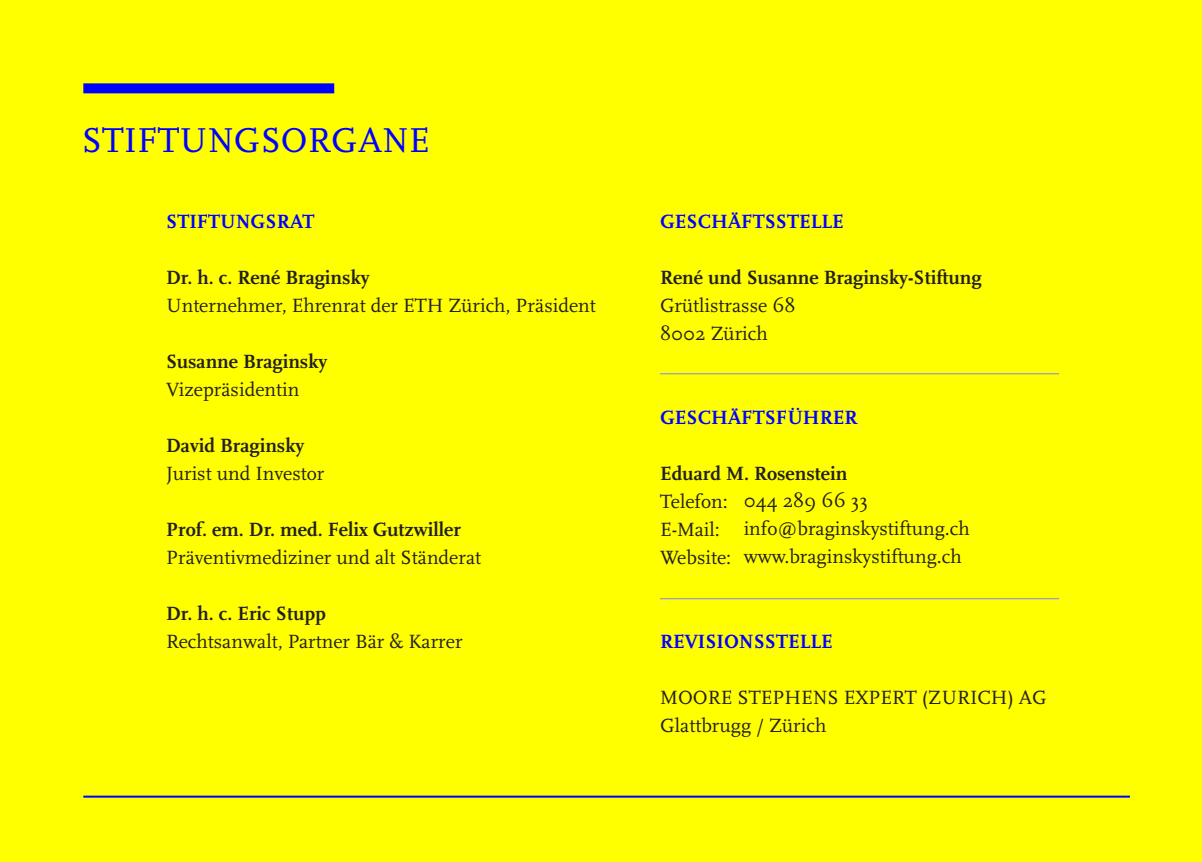
<style>
.page{position:relative;width:1202px;height:862px;background:#fff}
.page>*{position:absolute;margin:0;border:0;box-sizing:border-box;transform-origin:0 0}
.t1{font:36px "Scala OT";color:#00f}
.t2{font:20px/28px "Scala OT";color:#231f20}
.t3{font:700 20px "Scala OT";color:#231f20}
.t4{font:700 20px "Scala OT";color:#00f}
</style>
<div class="page">
<div style="left:1px;top:0;width:1201px;height:861px;background:#ff0"></div>
<div style="left:83px;top:83px;width:251px;height:10px;background:#00f"></div>
<hr style="left:83px;top:795px;width:1047px;height:2px;background:#00f">
<hr style="left:660px;top:598px;width:399px;height:1px;background:#8080ff">
<hr style="left:660px;top:373px;width:399px;height:1px;background:#8080ff">
<p class="t1" style="left:82px;top:121px;width:349px">STIFTUNGSORGANE</p>
<p class="t4" style="left:166px;top:210px;width:150px">STIFTUNGSRAT</p>
<p class="t3" style="left:166px;top:266px;width:205px">Dr. h. c. René Braginsky</p>
<p class="t2" style="left:166px;top:292px;width:431px">Unternehmer, Ehrenrat der ETH Zürich, Präsident</p>
<p class="t3" style="left:166px;top:350px;width:163px">Susanne Braginsky</p>
<p class="t2" style="left:166px;top:376px;width:135px">Vizepräsidentin</p>
<p class="t3" style="left:166px;top:434px;width:140px">David Braginsky</p>
<p class="t2" style="left:166px;top:460px;width:160px">Jurist und Investor</p>
<p class="t3" style="left:166px;top:518px;width:296px">Prof. em. Dr. med. Felix Gutzwiller</p>
<p class="t2" style="left:166px;top:544px;width:316px">Präventivmediziner und alt Ständerat</p>
<p class="t3" style="left:166px;top:602px;width:161px">Dr. h. c. Eric Stupp</p>
<p class="t2" style="left:166px;top:628px;width:298px">Rechtsanwalt, Partner Bär &amp; Karrer</p>
<p class="t4" style="left:660px;top:210px;width:185px">GESCHÄFTSSTELLE</p>
<p class="t3" style="left:660px;top:266px;width:323px">René und Susanne Braginsky-Stiftung</p>
<p class="t2" style="left:660px;top:292px;width:137px">Grütlistrasse 68</p>
<p class="t2" style="left:660px;top:320px;width:109px">8002 Zürich</p>
<p class="t4" style="left:660px;top:406px;width:199px">GESCHÄFTSFÜHRER</p>
<p class="t3" style="left:660px;top:462px;width:189px">Eduard M. Rosenstein</p>
<p class="t2" style="left:660px;top:488px;width:69px">Telefon:</p>
<p class="t2" style="left:660px;top:516px;width:61px">E-Mail:</p>
<p class="t2" style="left:660px;top:544px;width:73px">Website:</p>
<p class="t2" style="left:744px;top:487px;width:126px">044 289 66 33</p>
<p class="t2" style="left:744px;top:515px;width:228px">info@braginskystiftung.ch</p>
<p class="t2" style="left:744px;top:543px;width:220px">www.braginskystiftung.ch</p>
<p class="t4" style="left:660px;top:630px;width:174px">REVISIONSSTELLE</p>
<p class="t2" style="left:660px;top:684px;width:388px">MOORE STEPHENS EXPERT (ZURICH) AG<br>Glattbrugg / Zürich</p>
</div>
